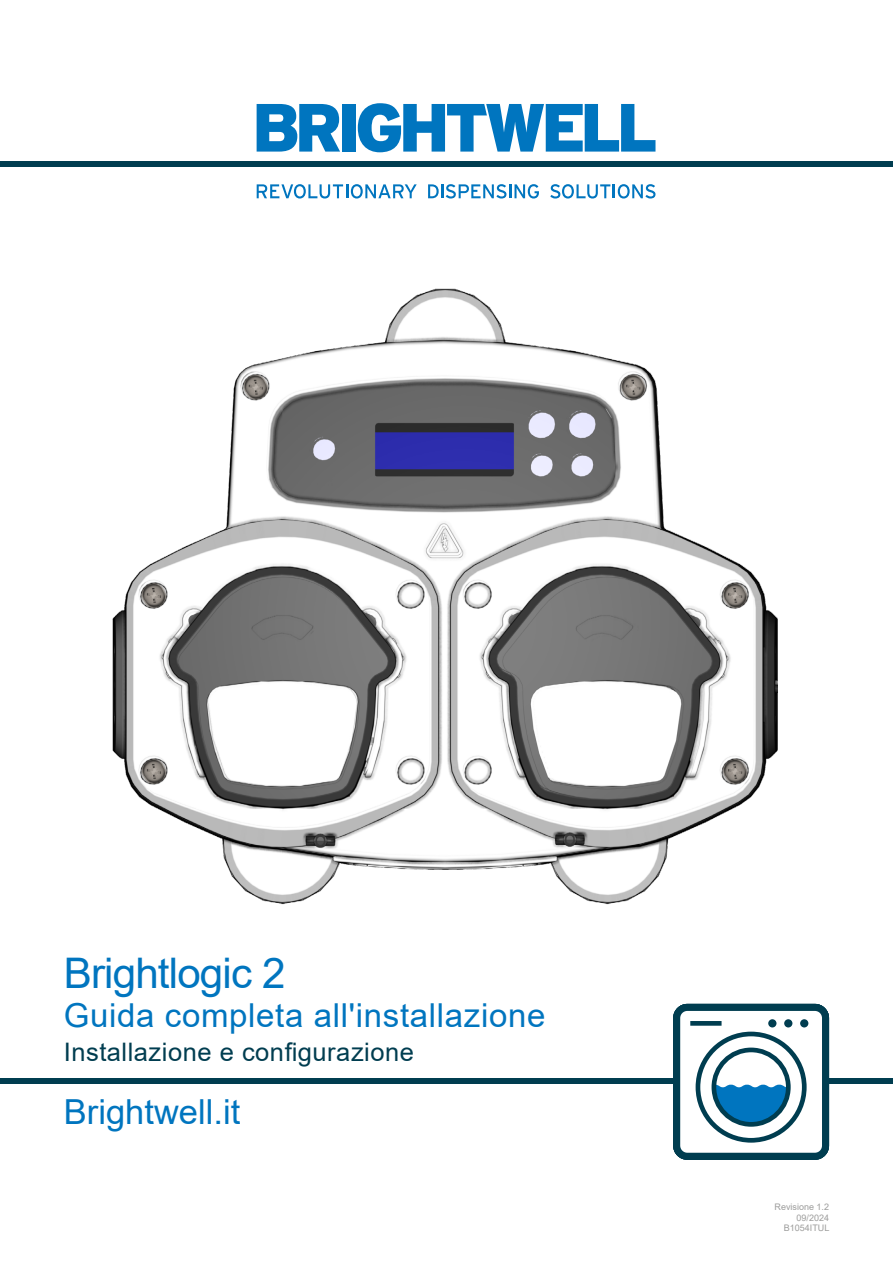
<style>
.page{position:relative;width:893px;height:1263px;background:#fff}
.page>*{position:absolute;margin:0;border:0;box-sizing:border-box;transform-origin:0 0}
.t1{font:42.15px "Arial";letter-spacing:-.02em;color:#0075bf}
.t2{font:34.5px "Arial";color:#0075bf}
.t3{font:33px "Arial";letter-spacing:.02em;color:#0075bf}
.t4{font:25.5px "Arial";letter-spacing:.02em;color:#003d50}
.t5{font:9px/10.5px "Arial";color:#9d9d9c;text-align:right}
</style>
<div class="page">
<div style="left:0;top:1078px;width:893px;height:6px;background:#003d50"></div>
<div style="left:0;top:162px;width:893px;height:5px;background:#003d50"></div>
<svg style="left:257px;top:104px;width:83px;height:48px"></svg>
<div style="left:342px;top:104px;width:14px;height:48px;background:#0075bf"></div>
<svg style="left:358px;top:103px;width:297px;height:49px"></svg>
<svg style="left:257px;top:184px;width:160px;height:15px"></svg>
<svg style="left:428px;top:184px;width:111px;height:15px"></svg>
<svg style="left:550px;top:184px;width:105px;height:15px"></svg>
<div style="left:677px;top:1007px;width:148px;height:149px;background:#fff;border-radius:11px"></div>
<svg style="left:681px;top:1024px;width:126px;height:128px"></svg>
<svg style="left:799px;top:1018px;width:11px;height:11px"></svg>
<div style="left:798px;top:1017px;width:13px;height:13px;border:2px solid #fff;border-radius:50%"></div>
<div style="left:783px;top:1018px;width:11px;height:11px;background:#003d50;border-radius:50%"></div>
<div style="left:782px;top:1017px;width:13px;height:13px;border:2px solid #fff;border-radius:50%"></div>
<svg style="left:767px;top:1018px;width:11px;height:11px"></svg>
<div style="left:766px;top:1017px;width:13px;height:13px;border:2px solid #fff;border-radius:50%"></div>
<div style="left:693px;top:1021px;width:26px;height:5px;background:#003d50"></div>
<div style="left:673px;top:1004px;width:156px;height:156px;border:7px solid #003d50;border-radius:11px"></div>
<img style="left:112px;top:288px;width:666px;height:617px">
<p class="t1" style="left:64px;top:944px;width:223px">Brightlogic 2</p>
<p class="t3" style="left:64px;top:993px;width:483px">Guida completa all'installazione</p>
<p class="t4" style="left:64px;top:1035px;width:352px">Installazione e configurazione</p>
<p class="t2" style="left:64px;top:1088px;width:178px">Brightwell.it</p>
<p class="t5" style="left:774px;top:1202px;width:56px">Revisione 1.2<br>09/2024<br>B1054ITUL</p>
</div>
